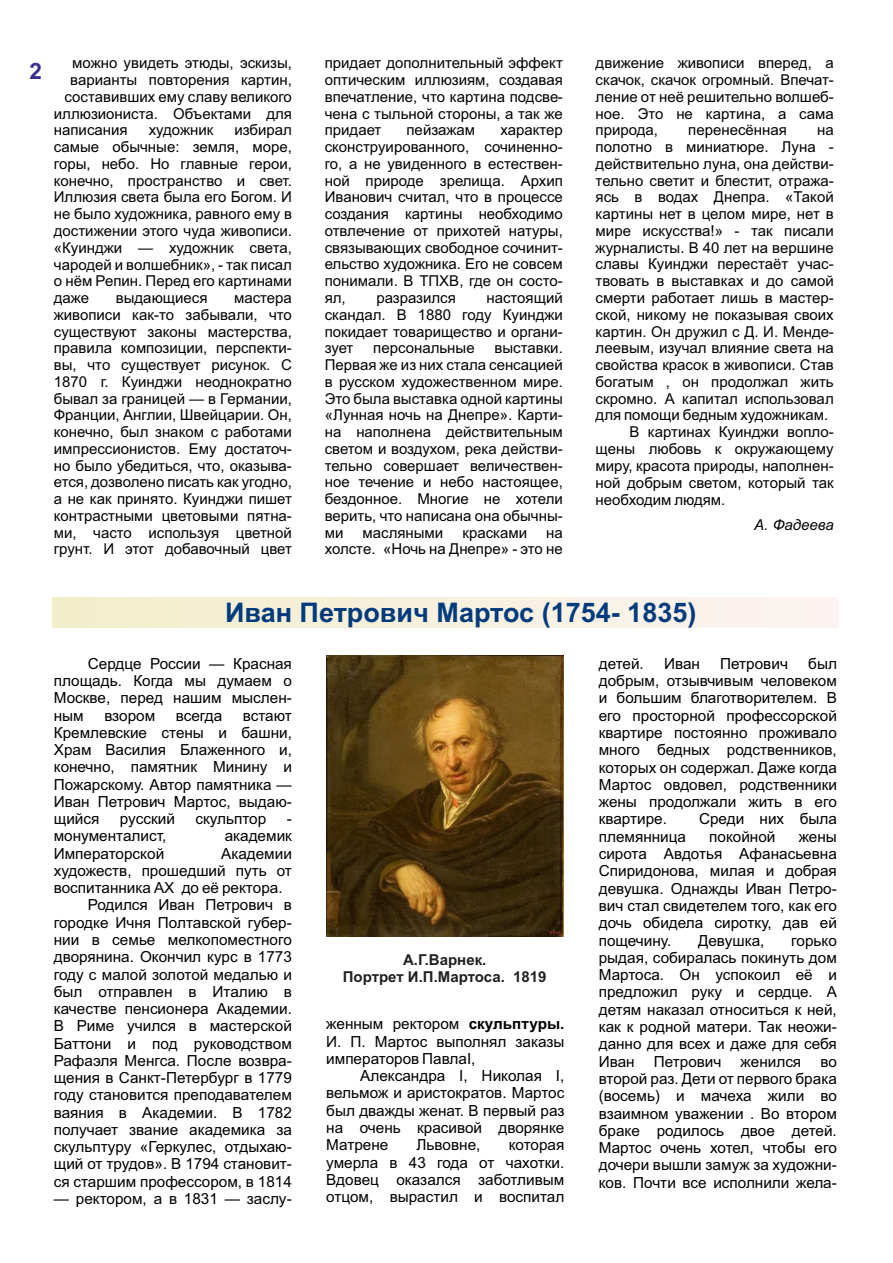
<style>
.page{position:relative;width:893px;height:1263px;background:#fff}
.page>*{position:absolute;margin:0;border:0;box-sizing:border-box;transform-origin:0 0}
.t1{font:700 27px "Arial";color:#013b7d}
.t2{font:700 22.5px "Arial";color:#372f92}
.t3{font:15.3px/17.2px "Arial";color:#000;text-align:justify}
.t4{font:15px/16.8px "Arial";color:#030303;text-align:justify}
.t5{font:700 15px/16.8px "Arial";color:#231f20;text-align:center}
.t6{font:italic 15px "Arial";color:#030303}
.s1{font-weight:700}
</style>
<div class="page">
<div style="left:53px;top:598px;width:786px;height:30px;background:linear-gradient(to right,#f2eecb,#fcf3f2)"></div>
<img style="left:326px;top:655px;width:237px;height:281px">
<h2 class="t2" style="left:30px;top:62px;width:14px">2</h2>
<p class="t4" style="left:72px;top:56px;width:221px">можно увидеть этюды, эскизы,</p>
<p class="t4" style="left:70px;top:73px;width:223px">варианты повторения картин,</p>
<p class="t4" style="left:65px;top:90px;width:229px">составивших ему славу великого</p>
<p class="t4" style="left:54px;top:106px;width:240px">иллюзиониста. Объектами для</p>
<p class="t4" style="left:54px;top:123px;width:75px">написания</p>
<p class="t4" style="left:149px;top:123px;width:66px">художник</p>
<p class="t4" style="left:54px;top:123px;width:240px;text-indent:181px">избирал самые обычные: земля, море, горы, небо. Но главные герои, конечно, пространство и свет.<br>Иллюзия света была его Богом. И не было художника, равного ему в достижении этого чуда живописи. «Куинджи — художник света, чародей и волшебник», - так писал о нём Репин. Перед его картинами даже</p>
<p class="t4" style="left:54px;top:291px;width:240px;text-indent:180px">мастера живописи как-то забывали, что существуют законы мастерства, правила композиции, перспекти&shy;вы, что существует рисунок. С 1870 г. Куинджи неоднократно бывал за границей — в Германии, Франции, Англии, Швейцарии. Он, конечно, был знаком с работами импрессионистов. Ему достаточ&shy;но было убедиться, что, оказыва&shy;ется, дозволено писать как угодно, а не как принято. Куинджи пишет контрастными цветовыми пятна&shy;ми, часто используя цветной грунт. И этот добавочный цвет</p>
<p class="t4" style="left:116px;top:291px;width:93px">выдающиеся</p>
<p class="t4" style="left:325px;top:56px;width:240px">придает дополнительный эффект оптическим иллюзиям, создавая впечатление, что картина подсве&shy;чена с тыльной стороны, а так же придает</p>
<p class="t4" style="left:406px;top:123px;width:70px">пейзажам</p>
<p class="t4" style="left:325px;top:123px;width:240px;text-indent:176px">характер сконструированного, сочиненно&shy;го, а не увиденного в естествен&shy;ной природе зрелища. Архип Иванович считал, что в процессе создания картины необходимо отвлечение от прихотей натуры, связывающих свободное сочинит&shy;ельство художника. Его не совсем понимали. В ТПХВ, где он состо&shy;ял,</p>
<p class="t4" style="left:325px;top:291px;width:240px;text-indent:162px">настоящий скандал. В 1880 году Куинджи покидает товарищество и органи&shy;зует</p>
<p class="t4" style="left:376px;top:291px;width:81px">разразился</p>
<p class="t4" style="left:325px;top:341px;width:240px;text-indent:170px">выставки.<br>Первая же из них стала сенсацией в русском художественном мире.<br>Это была выставка одной картины «Лунная ночь на Днепре». Карти&shy;на наполнена действительным светом и воздухом, река действи&shy;тельно совершает величествен&shy;ное течение и небо настоящее, бездонное. Многие не хотели верить, что написана она обычны&shy;ми</p>
<p class="t4" style="left:373px;top:341px;width:103px">персональные</p>
<p class="t4" style="left:325px;top:525px;width:240px;text-align:right">на<br>холсте. «Ночь на Днепре» - это не</p>
<p class="t4" style="left:362px;top:525px;width:82px">масляными</p>
<p class="t4" style="left:462px;top:525px;width:66px">красками</p>
<p class="t4" style="left:596px;top:56px;width:240px">движение живописи вперед, а скачок, скачок огромный. Впечат&shy;ление от неё решительно волшеб&shy;ное. Это не картина, а сама природа,</p>
<p class="t4" style="left:688px;top:123px;width:100px">перенесённая</p>
<p class="t4" style="left:817px;top:123px;width:18px">на</p>
<p class="t4" style="left:596px;top:140px;width:240px">полотно в миниатюре. Луна -</p>
<p class="t4" style="left:596px;top:157px;width:240px">действительно луна, она действи-</p>
<p class="t4" style="left:596px;top:173px;width:240px">тельно светит и блестит, отража-</p>
<p class="t4" style="left:596px;top:190px;width:240px">ясь в водах Днепра. «Такой</p>
<p class="t4" style="left:596px;top:207px;width:240px">картины нет в целом мире, нет в</p>
<p class="t4" style="left:596px;top:224px;width:240px">мире искусства!» - так писали</p>
<p class="t4" style="left:596px;top:240px;width:240px">журналисты. В 40 лет на вершине</p>
<p class="t4" style="left:596px;top:257px;width:240px">славы Куинджи перестаёт учас-</p>
<p class="t4" style="left:596px;top:274px;width:240px">твовать в выставках и до самой</p>
<p class="t4" style="left:596px;top:291px;width:240px">смерти работает лишь в мастер-</p>
<p class="t4" style="left:596px;top:307px;width:240px">ской, никому не показывая своих</p>
<p class="t4" style="left:596px;top:324px;width:240px">картин. Он дружил с Д. И. Менде-</p>
<p class="t4" style="left:596px;top:341px;width:240px">леевым, изучал влияние света на</p>
<p class="t4" style="left:596px;top:358px;width:240px">свойства красок в живописи. Став</p>
<p class="t4" style="left:596px;top:374px;width:240px">богатым , он продолжал жить</p>
<p class="t4" style="left:596px;top:391px;width:240px">скромно. А капитал использовал</p>
<p class="t4" style="left:596px;top:408px;width:234px">для помощи бедным художникам.</p>
<p class="t4" style="left:630px;top:425px;width:206px">В картинах Куинджи вопло-</p>
<p class="t4" style="left:596px;top:442px;width:240px">щены любовь к окружающему</p>
<p class="t4" style="left:596px;top:459px;width:240px">миру, красота природы, наполнен-</p>
<p class="t4" style="left:596px;top:476px;width:240px">ной добрым светом, который так</p>
<p class="t4" style="left:596px;top:493px;width:131px">необходим людям.</p>
<p class="t6" style="left:754px;top:519px;width:81px">А. Фадеева</p>
<h1 class="t1" style="left:225px;top:602px;width:473px">Иван Петрович Мартос (1754- 1835)</h1>
<p class="t3" style="left:54px;top:656px;width:240px;text-indent:34px">Сердце России — Красная площадь. Когда мы думаем о Москве, перед нашим мыслен&shy;ным</p>
<p class="t3" style="left:54px;top:708px;width:240px;text-indent:189px">встают Кремлевские стены и башни, Храм Василия Блаженного и, конечно, памятник Минину и Пожарскому. Автор памятника — Иван Петрович Мартос, выдаю&shy;щийся</p>
<p class="t3" style="left:104px;top:708px;width:52px">взором</p>
<p class="t3" style="left:176px;top:708px;width:48px">всегда</p>
<p class="t3" style="left:120px;top:811px;width:56px">русский</p>
<p class="t3" style="left:195px;top:811px;width:72px">скульптор</p>
<p class="t3" style="left:287px;top:811px;width:7px">-</p>
<p class="t3" style="left:54px;top:829px;width:114px">монументалист,</p>
<p class="t3" style="left:225px;top:829px;width:69px">академик</p>
<p class="t3" style="left:54px;top:846px;width:112px">Императорской</p>
<p class="t3" style="left:221px;top:846px;width:72px">Академии</p>
<p class="t3" style="left:54px;top:863px;width:240px">художеств, прошедший путь от</p>
<p class="t3" style="left:54px;top:880px;width:230px">воспитанника АХ до её ректора.</p>
<p class="t3" style="left:88px;top:898px;width:206px">Родился Иван Петрович в</p>
<p class="t3" style="left:54px;top:915px;width:240px">городке Ичня Полтавской губер-</p>
<p class="t3" style="left:54px;top:932px;width:240px">нии в семье мелкопоместного</p>
<p class="t3" style="left:54px;top:950px;width:240px">дворянина. Окончил курс в 1773</p>
<p class="t3" style="left:54px;top:967px;width:240px">году с малой золотой медалью и</p>
<p class="t3" style="left:54px;top:984px;width:240px">был отправлен в Италию в</p>
<p class="t3" style="left:54px;top:1001px;width:240px">качестве пенсионера Академии.</p>
<p class="t3" style="left:54px;top:1019px;width:240px">В Риме учился в мастерской</p>
<p class="t3" style="left:54px;top:1036px;width:240px">Баттони и под руководством</p>
<p class="t3" style="left:54px;top:1053px;width:240px">Рафаэля Менгса. После возвра-</p>
<p class="t3" style="left:54px;top:1070px;width:240px">щения в Санкт-Петербург в 1779</p>
<p class="t3" style="left:54px;top:1088px;width:240px">году становится преподавателем</p>
<p class="t3" style="left:54px;top:1105px;width:240px">ваяния в Академии. В 1782</p>
<p class="t3" style="left:54px;top:1122px;width:240px">получает звание академика за</p>
<p class="t3" style="left:54px;top:1139px;width:240px">скульптуру «Геркулес, отдыхаю-</p>
<p class="t3" style="left:54px;top:1157px;width:240px">щий от трудов». В 1794 становит-</p>
<p class="t3" style="left:54px;top:1174px;width:240px">ся старшим профессором, в 1814</p>
<p class="t3" style="left:54px;top:1191px;width:240px">— ректором, а в 1831 — заслу-</p>
<p class="t5" style="left:343px;top:953px;width:205px">А.Г.Варнек.<br>Портрет И.П.Мартоса. 1819</p>
<p class="t3" style="left:326px;top:1017px;width:240px">женным ректором <span class="s1">скульптуры.<br></span>И. П. Мартос выполнял заказы императоров ПавлаI,</p>
<p class="t3" style="left:326px;top:1068px;width:240px;text-indent:34px">Александра I, Николая I, вельмож и аристократов. Мартос был дважды женат. В первый раз на очень красивой дворянке Матрене</p>
<p class="t3" style="left:417px;top:1138px;width:65px">Львовне,</p>
<p class="t3" style="left:326px;top:1138px;width:240px;text-indent:182px">которая умерла в 43 года от чахотки.<br>Вдовец оказался заботливым отцом, вырастил и воспитал</p>
<p class="t3" style="left:599px;top:656px;width:240px;text-indent:209px">был добрым, отзывчивым человеком и большим благотворителем. В его просторной профессорской квартире постоянно проживало много бедных родственников, которых он содержал. Даже когда Мартос овдовел, родственники жены продолжали жить в его квартире.</p>
<p class="t3" style="left:599px;top:656px;width:47px">детей.</p>
<p class="t3" style="left:664px;top:656px;width:37px">Иван</p>
<p class="t3" style="left:720px;top:656px;width:69px">Петрович</p>
<p class="t3" style="left:699px;top:812px;width:139px">Среди них была</p>
<p class="t3" style="left:599px;top:829px;width:89px">племянница</p>
<p class="t3" style="left:709px;top:829px;width:68px">покойной</p>
<p class="t3" style="left:599px;top:829px;width:240px;text-indent:200px">жены сирота Авдотья Афанасьевна Спиридонова, милая и добрая девушка. Однажды Иван Петро&shy;вич стал свидетелем того, как его дочь обидела сиротку, дав ей пощечину.</p>
<p class="t3" style="left:698px;top:933px;width:68px">Девушка,</p>
<p class="t3" style="left:599px;top:933px;width:240px;text-indent:193px">горько рыдая, собиралась покинуть дом Мартоса. Он успокоил её и предложил руку и сердце. А детям наказал относиться к ней, как к родной матери. Так неожи&shy;данно для всех и даже для себя Иван</p>
<p class="t3" style="left:654px;top:1054px;width:69px">Петрович</p>
<p class="t3" style="left:741px;top:1054px;width:62px">женился</p>
<p class="t3" style="left:599px;top:1054px;width:240px;text-indent:222px">во второй раз. Дети от первого брака (восемь) и мачеха жили во взаимном уважении . Во втором браке родилось двое детей.<br>Мартос очень хотел, чтобы его дочери вышли замуж за художни&shy;ков. Почти все исполнили жела-</p>
</div>
